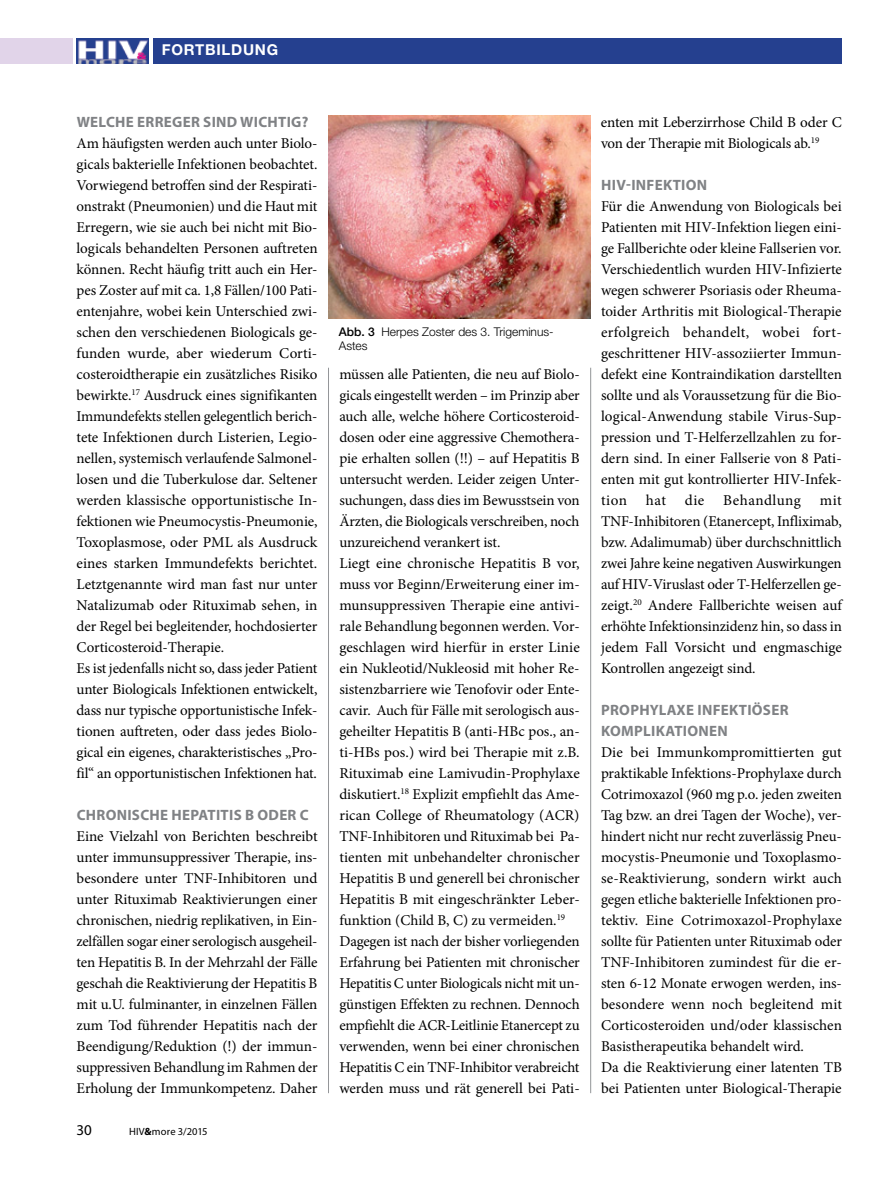
<style>
.page{position:relative;width:893px;height:1191px;background:#fff}
.page>*{position:absolute;margin:0;border:0;box-sizing:border-box;transform-origin:0 0}
.t1{font:15px/21px "Minion Pro";letter-spacing:-.005em;color:#000}
.t2{font:700 15px/21px "Myriad Pro";letter-spacing:.02em;color:#808285}
.t3{font:700 15px "Helvetica Neue";color:#fff}
.t4{font:15px "Minion Pro";letter-spacing:.03em;color:#000}
.t5{font:15px "Myriad Pro";color:#000}
.t6{font:300 12px/14.4px "Helvetica Neue";color:#000}
.t7{font:10.5px "Myriad Pro";letter-spacing:.01em;color:#000}
.s1{font-weight:700}
.s2{font-weight:500}
</style>
<div class="page">
<div style="left:153px;top:39px;width:689px;height:25px;background:#25408f"></div>
<div style="left:0;top:39px;width:72px;height:25px;background:#e1d4e9"></div>
<img style="left:77px;top:39px;width:72px;height:25px">
<hr style="left:328px;top:368px;width:1px;height:725px;background:#939598">
<hr style="left:590px;top:368px;width:1px;height:725px;background:#939598">
<img style="left:328px;top:116px;width:262px;height:202px">
<p class="t3" style="left:162px;top:40px;width:118px">FORTBILDUNG</p>
<p class="t2" style="left:77px;top:111px;width:233px">WELCHE ERREGER SIN D WICHTIG?</p>
<p class="t1" style="left:77px;top:133px;width:243px">Am häufigsten werden auch unter Biolo&shy;gicals bakterielle Infektionen beobachtet.<br>Vorwiegend betroffen sind der Respirati&shy;onstrakt (Pneumonien) und die Haut mit Erregern, wie sie auch bei nicht mit Bio&shy;logicals behandelten Personen auftreten können. Recht häufig tritt auch ein Her&shy;pes Zoster auf mit ca. 1,8 Fällen/100 Pati&shy;entenjahre, wobei kein Unterschied zwi&shy;schen den verschiedenen Biologicals ge&shy;funden wurde, aber wiederum Corti&shy;costeroidtherapie ein zusätzliches Risiko bewirkte.<sup>17</sup> Ausdruck eines signifikanten Immundefekts stellen gelegentlich berich&shy;tete Infektionen durch Listerien, Legio&shy;nellen, systemisch verlaufende Salmonel&shy;losen und die Tuberkulose dar. Seltener werden klassische opportunistische In&shy;fektionen wie Pneumocystis-Pneumonie, Toxoplasmose, oder PML als Ausdruck eines starken Immundefekts berichtet.<br>Letztgenannte wird man fast nur unter Natalizumab oder Rituximab sehen, in der Regel bei begleitender, hochdosierter Corticosteroid-Therapie.<br>Es ist jedenfalls nicht so, dass jeder Patient unter Biologicals Infektionen entwickelt, dass nur typische opportunistische Infek&shy;tionen auftreten, oder dass jedes Biolo&shy;gical ein eigenes, charakteristisches „Pro&shy;fil“ an opportunistischen Infektionen hat.</p>
<p class="t2" style="left:77px;top:804px;width:138px">CHRONISCHE HEPATITI</p>
<p class="t2" style="left:234px;top:804px;width:76px">S B ODER C</p>
<p class="t1" style="left:77px;top:826px;width:243px;text-align:justify">Eine Vielzahl von Berichten beschreibt unter immunsuppressiver Therapie, ins&shy;besondere unter TNF-Inhibitoren und unter Rituximab Reaktivierungen einer chronischen, niedrig replikativen, in Ein&shy;zelfällen sogar einer serologisch ausgeheil&shy;ten Hepatitis B. In der Mehrzahl der Fälle geschah die Reaktivierung der Hepatitis B mit u.U. fulminanter, in einzelnen Fällen zum Tod führender Hepatitis nach der Beendigung/Reduktion (!) der immun&shy;suppressiven Behandlung im Rahmen der Erholung der Immunkompetenz. Daher</p>
<p class="t5" style="left:77px;top:1120px;width:17px">30</p>
<p class="t7" style="left:129px;top:1125px;width:80px">HIV<span class="s1">&amp;</span>more 3/2015</p>
<p class="t6" style="left:339px;top:324px;width:216px"><span class="s2">Abb. 3</span> Herpes Zoster des 3. Trigeminus-<br>Astes</p>
<p class="t1" style="left:339px;top:364px;width:242px">müssen alle Patienten, die neu auf Biolo&shy;gicals eingestellt werden – im Prinzip aber auch alle, welche höhere Corticosteroid&shy;dosen oder eine aggressive Chemothera&shy;pie erhalten sollen (!!) – auf Hepatitis B untersucht werden. Leider zeigen Unter&shy;suchungen, dass dies im Bewusstsein von Ärzten, die Biologicals verschreiben, noch unzureichend verankert ist.<br>Liegt eine chronische Hepatitis B vor, muss vor Beginn/Erweiterung einer im&shy;munsuppressiven Therapie eine antivi&shy;rale Behandlung begonnen werden. Vor&shy;geschlagen wird hierfür in erster Linie ein Nukleotid/Nukleosid mit hoher Re&shy;sistenzbarriere wie Tenofovir oder Ente&shy;cavir. Auch für Fälle mit serologisch aus&shy;geheilter Hepatitis B (anti-HBc pos., an&shy;ti-HBs pos.) wird bei Therapie mit z.B.<br>Rituximab eine Lamivudin-Prophylaxe diskutiert.<sup>18</sup> Explizit empfiehlt das Ame&shy;rican College of Rheumatology (ACR)<br>TNF-Inhibitoren und Rituximab bei Pa&shy;tienten mit unbehandelter chronischer Hepatitis B und generell bei chronischer Hepatitis B mit eingeschränkter Leber&shy;funktion (Child B, C) zu vermeiden.<sup>19<br></sup>Dagegen ist nach der bisher vorliegenden Erfahrung bei Patienten mit chronischer Hepatitis C unter Biologicals nicht mit un&shy;günstigen Effekten zu rechnen. Dennoch empfiehlt die ACR-Leitlinie Etanercept zu verwenden, wenn bei einer chronischen Hepatitis C ein TNF-Inhibitor verabreicht werden muss und rät generell bei Pati-</p>
<p class="t1" style="left:601px;top:112px;width:242px">enten mit Leberzirrhose Child B oder C von der Therapie mit Biologicals ab.<sup>19</sup></p>
<p class="t2" style="left:601px;top:174px;width:106px">HIV-INFEKTION</p>
<p class="t1" style="left:601px;top:196px;width:242px;text-align:justify">Für die Anwendung von Biologicals bei Patienten mit HIV-Infektion liegen eini&shy;ge Fallberichte oder kleine Fallserien vor.<br>Verschiedentlich wurden HIV-Infizierte wegen schwerer Psoriasis oder Rheuma&shy;toider Arthritis mit Biological-Therapie erfolgreich behandelt, wobei fort&shy;geschrittener HIV-assoziierter Immun&shy;defekt eine Kontraindikation darstellten sollte und als Voraussetzung für die Bio&shy;logical-Anwendung stabile Virus-Sup&shy;pression und T-Helferzellzahlen zu for&shy;dern sind. In einer Fallserie von 8 Pati&shy;enten mit gut kontrollierter HIV-Infek&shy;tion</p>
<p class="t1" style="left:646px;top:490px;width:21px">hat</p>
<p class="t1" style="left:685px;top:490px;width:21px">die</p>
<p class="t4" style="left:723px;top:490px;width:79px">Behandlung</p>
<p class="t1" style="left:601px;top:490px;width:243px;text-align:justify;text-indent:219px">mit TNF-Inhibitoren (Etanercept, Infliximab, bzw. Adalimumab) über durchschnittlich zwei Jahre keine negativen Auswirkungen auf HIV-Viruslast oder T-Helferzellen ge&shy;zeigt.<sup>20</sup> Andere Fallberichte weisen auf erhöhte Infektionsinzidenz hin, so dass in jedem Fall Vorsicht und engmaschige Kontrollen angezeigt sind.</p>
<p class="t2" style="left:601px;top:699px;width:189px">PROPHYLAXE INFEKTIÖSER<br>KOMPLIKATIONEN</p>
<p class="t1" style="left:601px;top:742px;width:243px">Die bei Immunkompromittierten gut praktikable Infektions-Prophylaxe durch Cotrimoxazol (960 mg p.o. jeden zweiten Tag bzw. an drei Tagen der Woche), ver&shy;hindert nicht nur recht zuverlässig Pneu&shy;mocystis-Pneumonie und Toxoplasmo&shy;se-Reaktivierung, sondern wirkt auch gegen etliche bakterielle Infektionen pro&shy;tektiv. Eine Cotrimoxazol-Prophylaxe sollte für Patienten unter Rituximab oder TNF-Inhibitoren zumindest für die er&shy;sten 6-12 Monate erwogen werden, ins&shy;besondere wenn noch begleitend mit Corticosteroiden und/oder klassischen Basistherapeutika behandelt wird.<br>Da die Reaktivierung einer latenten TB bei Patienten unter Biological-Therapie</p>
</div>
